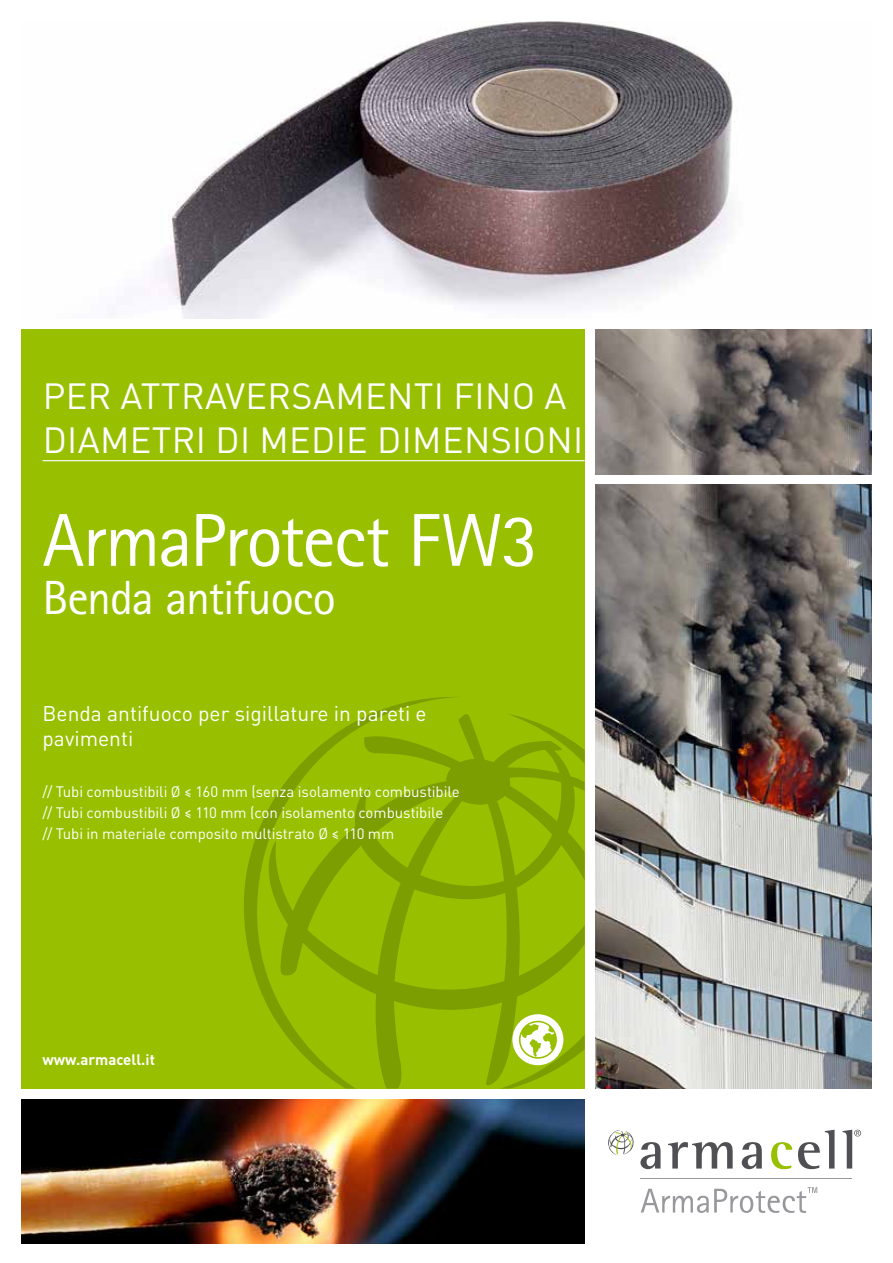
<style>
.page{position:relative;width:893px;height:1263px;background:#fff}
.page>*{position:absolute;margin:0;border:0;box-sizing:border-box;transform-origin:0 0}
.t1{font:75px "Rotis Sans Serif Pro";letter-spacing:-.025em;color:#fff}
.t2{font:48px "Rotis Sans Serif Pro";letter-spacing:-.025em;color:#fff}
.t3{font:36px/43.5px "DIN Pro";letter-spacing:.01em;color:#fff}
.t4{font:21px/25.5px "DIN Pro";color:#fff}
.t5{font:15px/21px "DIN Pro";letter-spacing:-.005em;color:#fff}
.t6{font:700 15px "DIN Pro";color:#fff}
</style>
<div class="page">
<img style="left:142px;top:21px;width:591px;height:298px">
<img style="left:595px;top:485px;width:277px;height:604px">
<svg style="left:640px;top:1142px;width:21px;height:27px"></svg>
<svg style="left:668px;top:1142px;width:65px;height:26px"></svg>
<svg style="left:742px;top:1142px;width:20px;height:27px"></svg>
<svg style="left:771px;top:1142px;width:21px;height:27px"></svg>
<svg style="left:798px;top:1130px;width:37px;height:39px"></svg>
<svg style="left:842px;top:1130px;width:19px;height:38px"></svg>
<svg style="left:608px;top:1130px;width:26px;height:26px"></svg>
<hr style="left:640px;top:1178px;width:212px;height:1px;background:#98989c">
<svg style="left:641px;top:1187px;width:176px;height:26px"></svg>
<div style="left:21px;top:330px;width:564px;height:759px;background:#98c000"></div>
<hr style="left:43px;top:460px;width:542px;height:1px;background:#fff">
<svg style="left:244px;top:697px;width:341px;height:392px"></svg>
<div style="left:512px;top:1014px;width:51px;height:51px;background:#fff;border-radius:50%"></div>
<svg style="left:519px;top:1021px;width:38px;height:38px"></svg>
<img style="left:21px;top:1099px;width:564px;height:145px">
<img style="left:595px;top:330px;width:277px;height:144px">
<h3 class="t3" style="left:43px;top:371px;width:542px">PER ATTRAVERSAMENTI FINO A<br>DIAMETRI DI MEDIE DIMENSIONI</h3>
<h1 class="t1" style="left:43px;top:496px;width:497px">ArmaProtect FW3</h1>
<h2 class="t2" style="left:43px;top:569px;width:295px">Benda antifuoco</h2>
<h3 class="t4" style="left:43px;top:698px;width:386px">Benda antifuoco per sigillature in pareti e pavimenti</h3>
<p class="t5" style="left:43px;top:780px;width:419px">// Tubi combustibili Ø ≤ 160 mm (senza isolamento combustibile // Tubi combustibili Ø ≤ 110 mm (con isolamento combustibile<br>// Tubi in materiale composito multistrato Ø ≤ 110 mm</p>
<p class="t6" style="left:43px;top:1047px;width:114px">www.armacell.it</p>
</div>
